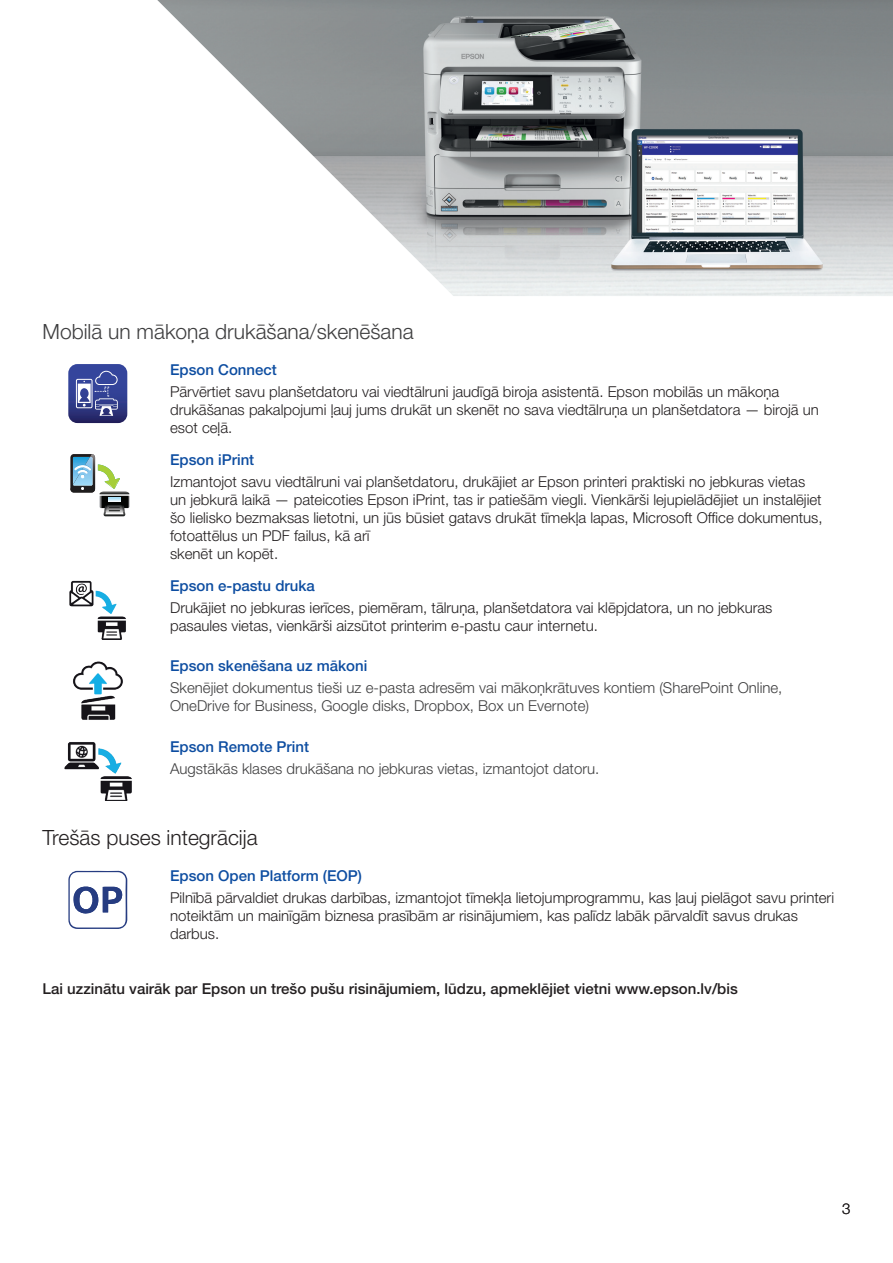
<style>
.page{position:relative;width:893px;height:1263px;background:#fff}
.page>*{position:absolute;margin:0;border:0;box-sizing:border-box;transform-origin:0 0}
.t1{font:300 21px "Helvetica Neue LT Pro";color:#3e3e3f}
.t2{font:300 21px "Helvetica Neue LT Pro";color:#231f20}
.t3{font:300 15px/18px "Helvetica Neue LT Pro";color:#231f20}
.t4{font:300 15px/18px "Helvetica Neue LT Pro";color:#3e3e3f}
.t5{font:500 15px "Helvetica Neue LT Pro";color:#0d4da1}
.t6{font:500 15px "Helvetica Neue LT Pro";color:#231f20}
</style>
<div class="page">
<img style="left:157px;top:0;width:736px;height:296px">
<svg style="left:68px;top:364px;width:59px;height:59px;background:#4f599d"></svg>
<svg style="left:68px;top:871px;width:59px;height:58px"></svg>
<svg style="left:70px;top:454px;width:59px;height:62px"></svg>
<img style="left:69px;top:580px;width:57px;height:59px">
<img style="left:73px;top:661px;width:50px;height:59px">
<img style="left:64px;top:742px;width:68px;height:58px">
<p class="t1" style="left:43px;top:318px;width:373px">Mobilā un mākoņa drukāšana/skenēšana</p>
<p class="t5" style="left:170px;top:360px;width:108px">Epson Connect</p>
<p class="t3" style="left:170px;top:382px;width:650px">Pārvērtiet savu planšetdatoru vai viedtālruni jaudīgā biroja asistentā. Epson mobilās un mākoņa drukāšanas pakalpojumi ļauj jums drukāt un skenēt no sava viedtālruņa un planšetdatora — birojā un esot ceļā.</p>
<p class="t5" style="left:170px;top:451px;width:86px">Epson iPrint</p>
<p class="t3" style="left:170px;top:473px;width:654px">Izmantojot savu viedtālruni vai planšetdatoru, drukājiet ar Epson printeri praktiski no jebkuras vietas un jebkurā laikā — pateicoties Epson iPrint, tas ir patiešām viegli. Vienkārši lejupielādējiet un instalējiet šo lielisko bezmaksas lietotni, un jūs būsiet gatavs drukāt tīmekļa lapas, Microsoft Office dokumentus, fotoattēlus un PDF failus, kā arī<br>skenēt un kopēt.</p>
<p class="t5" style="left:170px;top:577px;width:146px">Epson e-pastu druka</p>
<p class="t3" style="left:170px;top:599px;width:604px">Drukājiet no jebkuras ierīces, piemēram, tālruņa, planšetdatora vai klēpjdatora, un no jebkuras pasaules vietas, vienkārši aizsūtot printerim e-pastu caur internetu.</p>
<p class="t5" style="left:170px;top:657px;width:199px">Epson skenēšana uz mākoni</p>
<p class="t4" style="left:170px;top:679px;width:614px">Skenējiet dokumentus tieši uz e-pasta adresēm vai mākoņkrātuves kontiem (SharePoint Online,<br>OneDrive for Business, Google disks, Dropbox, Box un Evernote)</p>
<p class="t5" style="left:170px;top:737px;width:140px">Epson Remote Print</p>
<p class="t4" style="left:170px;top:759px;width:431px">Augstākās klases drukāšana no jebkuras vietas, izmantojot datoru.</p>
<p class="t2" style="left:43px;top:824px;width:217px">Trešās puses integrācija</p>
<p class="t5" style="left:170px;top:867px;width:194px">Epson Open Platform (EOP)</p>
<p class="t3" style="left:170px;top:889px;width:665px">Pilnībā pārvaldiet drukas darbības, izmantojot tīmekļa lietojumprogrammu, kas ļauj pielāgot savu printeri noteiktām un mainīgām biznesa prasībām ar risinājumiem, kas palīdz labāk pārvaldīt savus drukas darbus.</p>
<p class="t6" style="left:43px;top:979px;width:697px">Lai uzzinātu vairāk par Epson un trešo pušu risinājumiem, lūdzu, apmeklējiet vietni www.epson.lv/bis</p>
<p class="t3" style="left:842px;top:1199px;width:10px">3</p>
</div>
